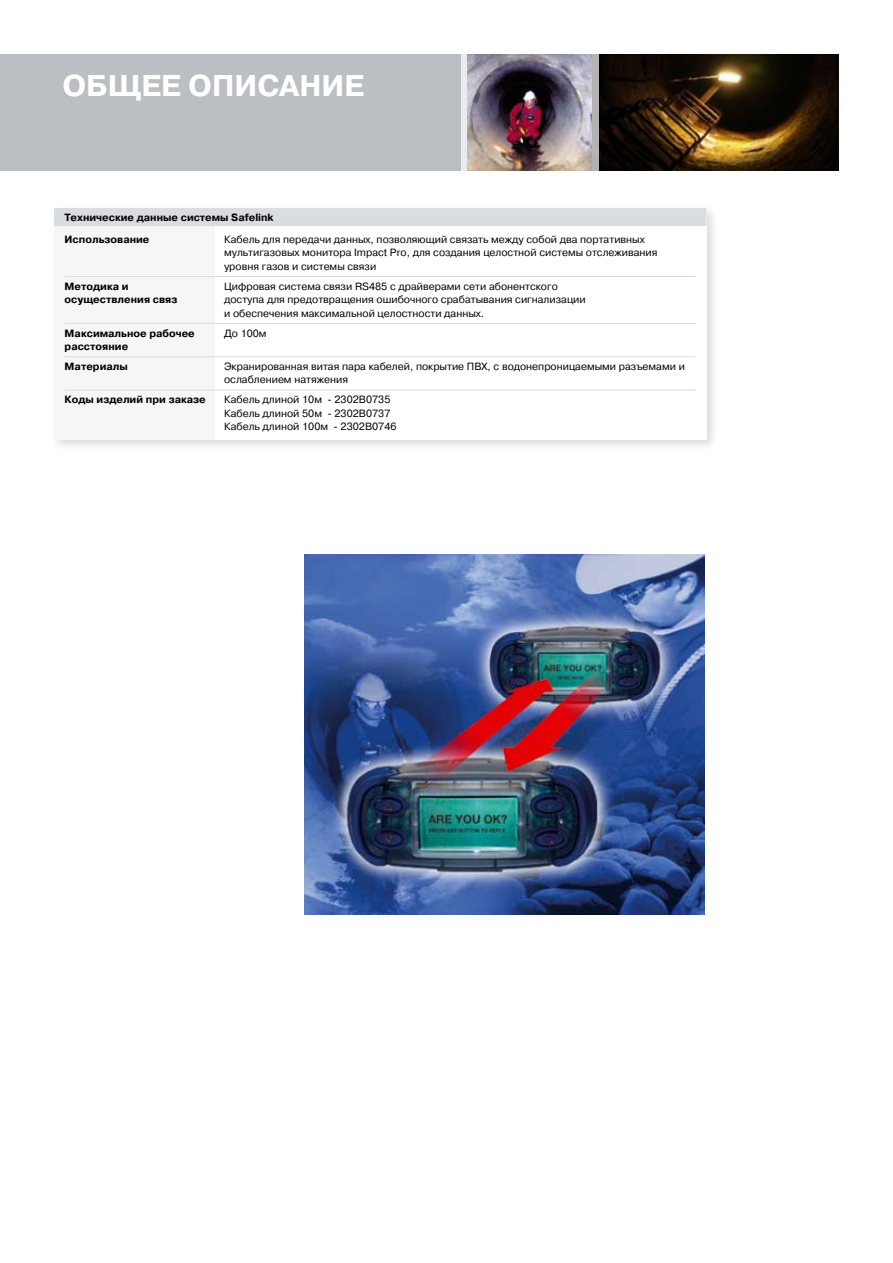
<style>
.page{position:relative;width:893px;height:1263px;background:#fff}
.page>*{position:absolute;margin:0;border:0;box-sizing:border-box;transform-origin:0 0}
.t1{font:30px "Pragmatica Bold OR";color:#fff}
.t2{font:10.5px/13.5px "Pragmatica Book OR";color:#000}
.t3{font:10.5px/22px "Pragmatica Bold OR";color:#000}
</style>
<div class="page">
<div style="left:0;top:54px;width:839px;height:116px;background:#bbbfc3"></div>
<div style="left:461px;top:49px;width:7px;height:126px;background:#eaebec"></div>
<div style="left:49px;top:204px;width:671px;height:250px;background:#000;opacity:.15"></div>
<div style="left:54px;top:208px;width:652px;height:231px;background:#fff"></div>
<div style="left:54px;top:208px;width:160px;height:231px;background:#f5f6f7"></div>
<div style="left:54px;top:208px;width:652px;height:18px;background:#dadde0"></div>
<hr style="left:65px;top:276px;width:631px;height:1px;background:#dadde0">
<hr style="left:65px;top:323px;width:631px;height:1px;background:#dadde0">
<hr style="left:65px;top:356px;width:631px;height:1px;background:#dadde0">
<hr style="left:65px;top:390px;width:631px;height:1px;background:#dadde0">
<img style="left:304px;top:555px;width:400px;height:359px">
<img style="left:467px;top:54px;width:372px;height:116px">
<div style="left:592px;top:52px;width:6px;height:121px;background:#b3b2b2"></div>
<h1 class="t1" style="left:62px;top:69px;width:303px">ОБЩЕЕ ОПИСАНИЕ</h1>
<p class="t3" style="left:65px;top:206px;width:211px">Технические данные системы Safelink<br>Использование</p>
<p class="t2" style="left:224px;top:232px;width:435px">Кабель для передачи данных, позволяющий связать между собой два портативных мультигазовых монитора Impact Pro, для создания целостной системы отслеживания уровня газов и системы связи</p>
<p class="t3" style="left:65px;top:275px;width:66px">Методика и</p>
<p class="t2" style="left:224px;top:279px;width:335px">Цифровая система связи RS485 с драйверами сети абонентского</p>
<p class="t3" style="left:65px;top:289px;width:114px">осуществления связ</p>
<p class="t2" style="left:224px;top:293px;width:363px">доступа для предотвращения ошибочного срабатывания сигнализации и обеспечения максимальной целостности данных.</p>
<p class="t3" style="left:65px;top:322px;width:132px">Максимальное рабочее</p>
<p class="t2" style="left:224px;top:326px;width:44px">До 100м</p>
<p class="t3" style="left:65px;top:336px;width:65px;line-height:20px">расстояние<br>Материалы</p>
<p class="t2" style="left:224px;top:360px;width:462px">Экранированная витая пара кабелей, покрытие ПВХ, с водонепроницаемыми разъемами и ослаблением натяжения</p>
<p class="t3" style="left:65px;top:389px;width:143px">Коды изделий при заказе</p>
<p class="t2" style="left:224px;top:393px;width:174px">Кабель длиной 10м - 2302В0735<br>Кабель длиной 50м - 2302В0737<br>Кабель длиной 100м - 2302В0746</p>
</div>
